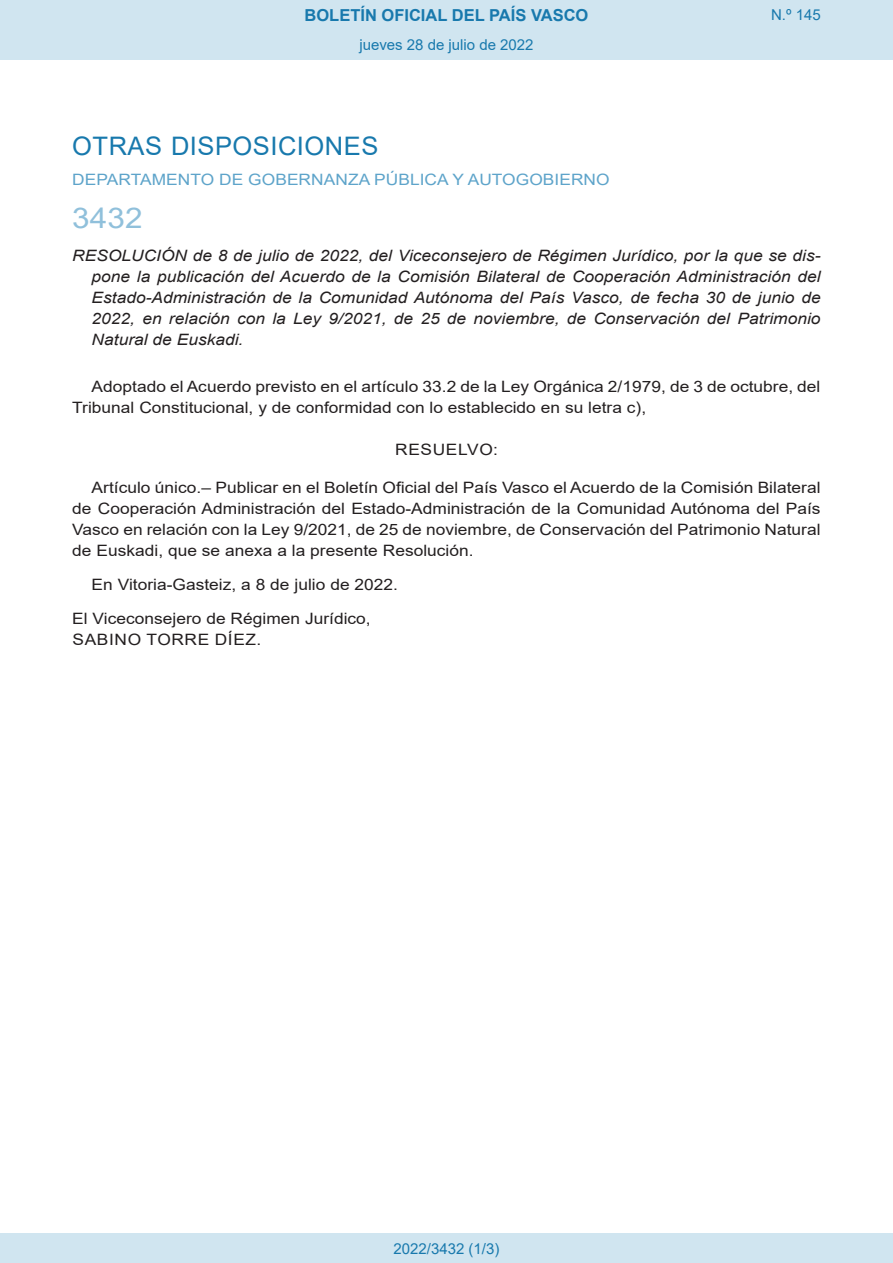
<style>
.page{position:relative;width:893px;height:1263px;background:#fff}
.page>*{position:absolute;margin:0;border:0;box-sizing:border-box;transform-origin:0 0}
.BOPVOrden{font:28.5px "Arial";color:#90c0db;scale:1.11 1}
.BOPVSeccion{font:25.5px "Arial";letter-spacing:.02em;color:#1879ad}
.t1{font:700 16.5px "Arial";color:#1879ad}
.BOPVDetalle{font:15.6px/21px "Arial";color:#231f20;scale:1.11 1}
.BOPVTitulo{font:italic 15.6px/21px "Arial";color:#231f20;text-align:justify;scale:1.11 1}
.BOPVOrganismo{font:15.6px "Arial";letter-spacing:.005em;color:#5ea4ca;scale:1.11 1}
.BOPVFirmaLugFec{font:15.6px "Arial";color:#231f20;scale:1.11 1}
.BOPVFirmaPuesto{font:15.6px "Arial";color:#231f20;scale:1.11 1}
.BOPVFirmaNombre{font:15.6px "Arial";letter-spacing:.035em;color:#231f20;scale:1.11 1}
.BOPVClave{font:15.6px "Arial";letter-spacing:.035em;color:#231f20;scale:1.11 1}
.Paginacion_Centro{font:15px "Arial";color:#1879ad}
</style>
<div class="page">
<div style="left:0;top:0;width:893px;height:60px;background:#d0e5f0"></div>
<div style="left:0;top:1233px;width:893px;height:30px;background:#d0e5f0"></div>
<p class="t1" style="left:305px;top:3px;width:285px">BOLETÍN OFICIAL DEL PAÍS VASCO</p>
<p class="Paginacion_Centro" style="left:359px;top:35px;width:176px">jueves 28 de julio de 2022</p>
<p class="Paginacion_Centro" style="left:771px;top:5px;width:51px">N.º 145</p>
<p class="BOPVSeccion" style="left:72px;top:128px;width:308px">OTRAS DISPOSICIONES</p>
<p class="BOPVOrganismo" style="left:72px;top:169px;width:486px">DEPARTAMENTO DE GOBERNANZA PÚBLICA Y AUTOGOBIERNO</p>
<p class="BOPVOrden" style="left:72px;top:198px;width:65px">3432</p>
<p class="BOPVTitulo" style="left:92px;top:246px;width:658px;text-indent:-19px">RESOLUCIÓN de 8 de julio de 2022, del Viceconsejero de Régimen Jurídico, por la que se dis&shy;pone la publicación del Acuerdo de la Comisión Bilateral de Cooperación Administración del Estado-Administración de la Comunidad Autónoma del País Vasco, de fecha 30 de junio de 2022, en relación con la Ley 9/2021, de 25 de noviembre, de Conservación del Patrimonio Natural de Euskadi.</p>
<p class="BOPVDetalle" style="left:72px;top:376px;width:676px;text-indent:19px">Adoptado el Acuerdo previsto en el artículo 33.2 de la Ley Orgánica 2/1979, de 3 de octubre, del<br>Tribunal Constitucional, y de conformidad con lo establecido en su letra c),</p>
<p class="BOPVClave" style="left:395px;top:439px;width:94px">RESUELVO:</p>
<p class="BOPVDetalle" style="left:72px;top:477px;width:676px;text-align:justify;text-indent:19px">Artículo único.– Publicar en el Boletín Oficial del País Vasco el Acuerdo de la Comisión Bilateral de Cooperación Administración del Estado-Administración de la Comunidad Autónoma del País Vasco en relación con la Ley 9/2021, de 25 de noviembre, de Conservación del Patrimonio Natural de Euskadi, que se anexa a la presente Resolución.</p>
<p class="BOPVFirmaLugFec" style="left:92px;top:574px;width:277px">En Vitoria-Gasteiz, a 8 de julio de 2022.</p>
<p class="BOPVFirmaPuesto" style="left:72px;top:608px;width:270px">El Viceconsejero de Régimen Jurídico,</p>
<p class="BOPVFirmaNombre" style="left:73px;top:629px;width:172px">SABINO TORRE DÍEZ.</p>
<p class="Paginacion_Centro" style="left:393px;top:1238px;width:107px">2022/3432 (1/3)</p>
</div>
